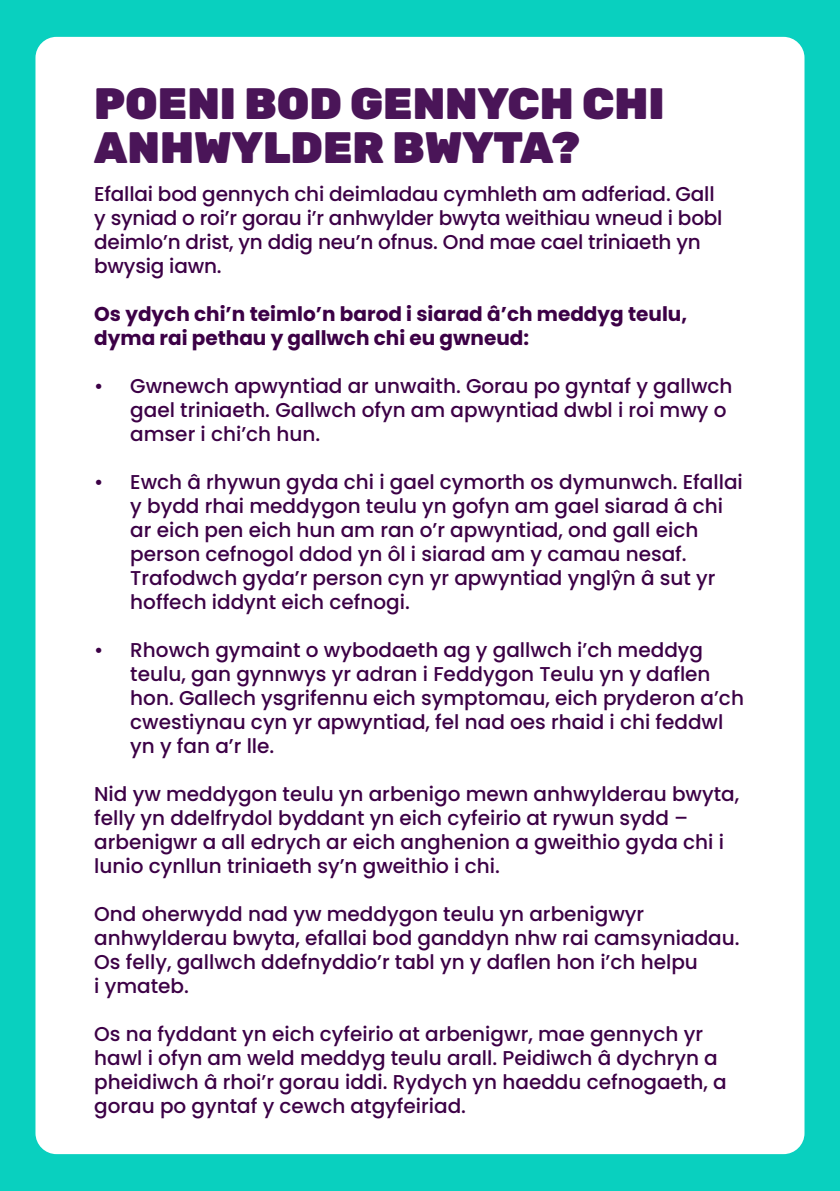
<style>
.page{position:relative;width:840px;height:1191px;background:#fff}
.page>*{position:absolute;margin:0;border:0;box-sizing:border-box;transform-origin:0 0}
.t1{font:900 44px/44px "Rubik";color:#4a1558}
.t2{font:500 20px/24px "Poppins";color:#3c0046}
.t3{font:700 20px/24px "Poppins";color:#3c0046}
</style>
<div class="page">
<div style="left:0;top:0;width:839px;height:1191px;background:#09d0bf"></div>
<div style="left:38px;top:40px;width:763px;height:1111px;background:#fff;border-radius:18px"></div>
<div style="left:35px;top:37px;width:769px;height:1117px;border:6px solid #fff;border-radius:18px"></div>
<p class="t1" style="left:94px;top:83px;width:571px">POENI BOD GENNYCH CHI<br>ANHWYLDER BWYTA?</p>
<p class="t2" style="left:94px;top:182px;width:629px">Efallai bod gennych chi deimladau cymhleth am adferiad. Gall y syniad o roi’r gorau i’r anhwylder bwyta weithiau wneud i bobl deimlo’n drist, yn ddig neu’n ofnus. Ond mae cael triniaeth yn bwysig iawn.</p>
<p class="t3" style="left:94px;top:302px;width:594px">Os ydych chi’n teimlo’n barod i siarad â’ch meddyg teulu, dyma rai pethau y gallwch chi eu gwneud:</p>
<p class="t2" style="left:130px;top:374px;width:603px;text-indent:-36px">• Gwnewch apwyntiad ar unwaith. Gorau po gyntaf y gallwch gael triniaeth. Gallwch ofyn am apwyntiad dwbl i roi mwy o amser i chi’ch hun.</p>
<p class="t2" style="left:130px;top:470px;width:613px;text-indent:-36px">• Ewch â rhywun gyda chi i gael cymorth os dymunwch. Efallai y bydd rhai meddygon teulu yn gofyn am gael siarad â chi ar eich pen eich hun am ran o’r apwyntiad, ond gall eich person cefnogol ddod yn ôl i siarad am y camau nesaf.<br>Trafodwch gyda’r person cyn yr apwyntiad ynglŷn â sut yr hoffech iddynt eich cefnogi.</p>
<p class="t2" style="left:130px;top:638px;width:615px;text-indent:-36px">• Rhowch gymaint o wybodaeth ag y gallwch i’ch meddyg teulu, gan gynnwys yr adran i Feddygon Teulu yn y daflen hon. Gallech ysgrifennu eich symptomau, eich pryderon a’ch cwestiynau cyn yr apwyntiad, fel nad oes rhaid i chi feddwl yn y fan a’r lle.</p>
<p class="t2" style="left:94px;top:782px;width:646px">Nid yw meddygon teulu yn arbenigo mewn anhwylderau bwyta, felly yn ddelfrydol byddant yn eich cyfeirio at rywun sydd – arbenigwr a all edrych ar eich anghenion a gweithio gyda chi i lunio cynllun triniaeth sy’n gweithio i chi.</p>
<p class="t2" style="left:94px;top:902px;width:646px">Ond oherwydd nad yw meddygon teulu yn arbenigwyr anhwylderau bwyta, efallai bod ganddyn nhw rai camsyniadau.<br>Os felly, gallwch ddefnyddio’r tabl yn y daflen hon i’ch helpu<br>i ymateb.</p>
<p class="t2" style="left:94px;top:1022px;width:633px">Os na fyddant yn eich cyfeirio at arbenigwr, mae gennych yr hawl i ofyn am weld meddyg teulu arall. Peidiwch â dychryn a pheidiwch â rhoi’r gorau iddi. Rydych yn haeddu cefnogaeth, a gorau po gyntaf y cewch atgyfeiriad.</p>
</div>
